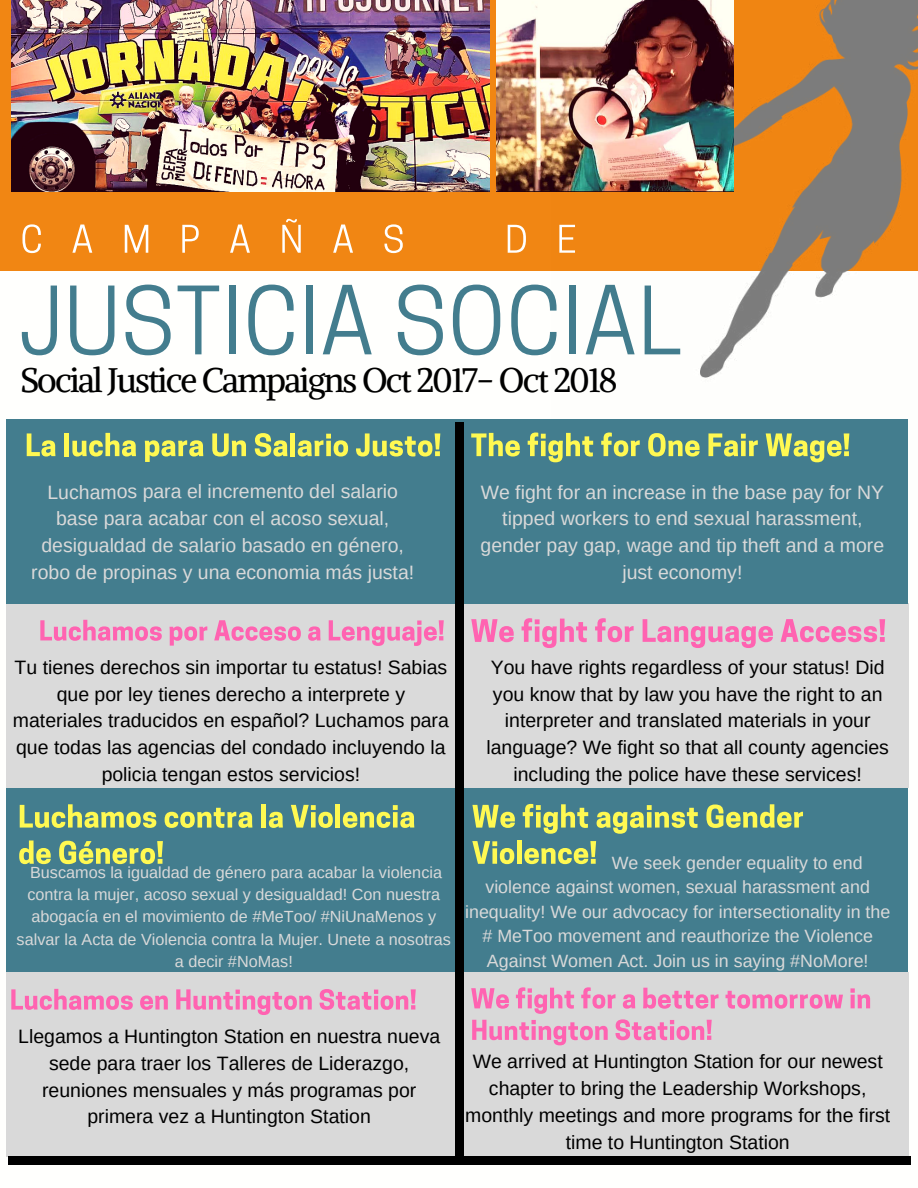
<style>
.page{position:relative;width:918px;height:1188px;background:#fff}
.page>*{position:absolute;margin:0;border:0;box-sizing:border-box;transform-origin:0 0}
.t1{font:33.9px "Alike";letter-spacing:-.05em;color:#000}
.t2{font:19.35px/26.8px "Arimo";color:#000;text-align:center}
.t3{font:19.35px/26.8px "Arimo";color:#d9d9d9;text-align:center}
.t4{font:17.7px "Arimo";color:#d9d9d9}
.t5{font:16.2px/22.2px "Arimo";color:#d9d9d9;text-align:center}
.t6{font:15px "Arial";color:#000}
.s1{color:#007abb}
</style>
<div class="page">
<div style="left:0;top:0;width:918px;height:271px;background:#f18613"></div>
<svg style="left:22px;top:286px;width:35px;height:69px"></svg>
<svg style="left:70px;top:286px;width:44px;height:69px"></svg>
<svg style="left:126px;top:285px;width:45px;height:70px"></svg>
<svg style="left:178px;top:286px;width:41px;height:68px"></svg>
<div style="left:229px;top:286px;width:6px;height:68px;background:#437d8e"></div>
<svg style="left:248px;top:285px;width:46px;height:70px"></svg>
<div style="left:306px;top:286px;width:6px;height:68px;background:#437d8e"></div>
<svg style="left:323px;top:285px;width:49px;height:69px"></svg>
<svg style="left:398px;top:285px;width:45px;height:70px"></svg>
<svg style="left:453px;top:285px;width:47px;height:70px"></svg>
<svg style="left:511px;top:285px;width:41px;height:70px"></svg>
<img style="left:552px;top:0;width:366px;height:378px">
<img style="left:11px;top:0;width:478px;height:191px">
<img style="left:497px;top:0;width:236px;height:191px">
<svg style="left:22px;top:224px;width:19px;height:29px"></svg>
<svg style="left:72px;top:225px;width:20px;height:28px"></svg>
<svg style="left:125px;top:225px;width:23px;height:28px"></svg>
<svg style="left:182px;top:225px;width:17px;height:28px"></svg>
<svg style="left:230px;top:225px;width:20px;height:28px"></svg>
<svg style="left:282px;top:219px;width:19px;height:34px"></svg>
<svg style="left:333px;top:225px;width:20px;height:28px"></svg>
<svg style="left:384px;top:224px;width:19px;height:29px"></svg>
<svg style="left:508px;top:225px;width:18px;height:28px"></svg>
<svg style="left:559px;top:225px;width:16px;height:28px"></svg>
<div style="left:6px;top:788px;width:902px;height:185px;background:#437d8e"></div>
<div style="left:6px;top:973px;width:903px;height:184px;background:#d9d9d9"></div>
<div style="left:6px;top:604px;width:903px;height:184px;background:#d9d9d9"></div>
<div style="left:6px;top:419px;width:902px;height:185px;background:#437d8e"></div>
<div style="left:8px;top:1156px;width:48px;height:9px;background:#000"></div>
<div style="left:863px;top:1156px;width:48px;height:9px;background:#000"></div>
<div style="left:54px;top:1156px;width:331px;height:9px;background:#000"></div>
<div style="left:384px;top:1156px;width:330px;height:9px;background:#000"></div>
<div style="left:713px;top:1156px;width:152px;height:9px;background:#000"></div>
<svg style="left:471px;top:433px;width:49px;height:24px"></svg>
<svg style="left:528px;top:433px;width:65px;height:29px"></svg>
<svg style="left:601px;top:433px;width:39px;height:24px"></svg>
<svg style="left:648px;top:433px;width:52px;height:24px"></svg>
<svg style="left:708px;top:433px;width:50px;height:24px"></svg>
<svg style="left:766px;top:433px;width:83px;height:29px"></svg>
<svg style="left:27px;top:433px;width:28px;height:24px"></svg>
<hr style="left:65px;top:433px;width:4px;height:23px;background:#fff952">
<svg style="left:72px;top:433px;width:64px;height:24px"></svg>
<svg style="left:145px;top:440px;width:58px;height:22px"></svg>
<svg style="left:212px;top:433px;width:34px;height:24px"></svg>
<svg style="left:255px;top:433px;width:32px;height:24px"></svg>
<div style="left:290px;top:433px;width:5px;height:23px;background:#fff952"></div>
<svg style="left:298px;top:434px;width:50px;height:23px"></svg>
<svg style="left:356px;top:433px;width:84px;height:24px"></svg>
<div style="left:456px;top:1109px;width:8px;height:48px;background:#000"></div>
<div style="left:456px;top:422px;width:8px;height:47px;background:#000"></div>
<div style="left:456px;top:782px;width:8px;height:329px;background:#000"></div>
<div style="left:456px;top:468px;width:8px;height:314px;background:#000"></div>
<svg style="left:40px;top:620px;width:122px;height:21px"></svg>
<svg style="left:170px;top:626px;width:37px;height:20px"></svg>
<svg style="left:214px;top:620px;width:87px;height:21px"></svg>
<svg style="left:308px;top:626px;width:13px;height:15px"></svg>
<svg style="left:329px;top:620px;width:115px;height:26px"></svg>
<svg style="left:472px;top:805px;width:43px;height:23px"></svg>
<svg style="left:523px;top:804px;width:65px;height:30px"></svg>
<svg style="left:597px;top:805px;width:101px;height:29px"></svg>
<svg style="left:706px;top:804px;width:97px;height:24px"></svg>
<svg style="left:472px;top:841px;width:42px;height:23px"></svg>
<div style="left:517px;top:840px;width:5px;height:24px;background:#fff952"></div>
<svg style="left:524px;top:841px;width:72px;height:23px"></svg>
<svg style="left:471px;top:619px;width:43px;height:23px"></svg>
<svg style="left:522px;top:618px;width:65px;height:30px"></svg>
<svg style="left:595px;top:618px;width:39px;height:24px"></svg>
<svg style="left:643px;top:619px;width:130px;height:29px"></svg>
<svg style="left:781px;top:619px;width:104px;height:23px"></svg>
<svg style="left:20px;top:804px;width:136px;height:24px"></svg>
<svg style="left:165px;top:808px;width:87px;height:20px"></svg>
<hr style="left:262px;top:804px;width:4px;height:24px;background:#fff952">
<svg style="left:269px;top:812px;width:14px;height:16px"></svg>
<svg style="left:291px;top:805px;width:42px;height:23px"></svg>
<hr style="left:336px;top:804px;width:4px;height:24px;background:#fff952">
<svg style="left:343px;top:805px;width:71px;height:23px"></svg>
<svg style="left:19px;top:840px;width:32px;height:24px"></svg>
<svg style="left:59px;top:841px;width:104px;height:23px"></svg>
<svg style="left:11px;top:989px;width:122px;height:21px"></svg>
<svg style="left:140px;top:995px;width:28px;height:15px"></svg>
<svg style="left:176px;top:989px;width:136px;height:26px"></svg>
<svg style="left:320px;top:989px;width:96px;height:21px"></svg>
<svg style="left:471px;top:988px;width:38px;height:21px"></svg>
<svg style="left:516px;top:987px;width:58px;height:27px"></svg>
<svg style="left:581px;top:987px;width:35px;height:22px"></svg>
<svg style="left:623px;top:994px;width:12px;height:15px"></svg>
<svg style="left:643px;top:988px;width:76px;height:21px"></svg>
<svg style="left:726px;top:991px;width:117px;height:18px"></svg>
<svg style="left:850px;top:988px;width:20px;height:20px"></svg>
<svg style="left:472px;top:1020px;width:136px;height:25px"></svg>
<svg style="left:616px;top:1019px;width:96px;height:21px"></svg>
<h1 class="t1" style="left:20px;top:358px;width:599px">Social Justice Campaigns Oct 2017- Oct 2018</h1>
<p class="t3" style="left:31px;top:479px;width:385px">Luchamos para el incremento del salario base para acabar con el acoso sexual, desigualdad de salario basado en género, robo de propinas y una economia más justa!</p>
<p class="t3" style="left:481px;top:479px;width:405px">We fight for an increase in the base pay for NY tipped workers to end sexual harassment, gender pay gap, wage and tip theft and a more just economy!</p>
<p class="t2" style="left:13px;top:654px;width:438px">Tu tienes derechos sin importar tu estatus! Sabias que por ley tienes derecho a interprete y materiales traducidos en español? Luchamos para que todas las agencias del condado incluyendo la policia tengan estos servicios!</p>
<p class="t2" style="left:486px;top:654px;width:404px">You have rights regardless of your status! Did you know that by law you have the right to an interpreter and translated materials in your language? We fight so that all county agencies including the police have these services!</p>
<p class="t5" style="left:17px;top:861px;width:436px">Buscamos la igualdad de género para acabar la violencia contra la mujer, acoso sexual y desigualdad! Con nuestra abogacía en el movimiento de #MeToo/ #NiUnaMenos y salvar la Acta de Violencia contra la Mujer. Unete a nosotras a decir #NoMas!</p>
<p class="t4" style="left:612px;top:851px;width:252px">We seek gender equality to end</p>
<p class="t4" style="left:485px;top:876px;width:386px">violence against women, sexual harassment and</p>
<p class="t4" style="left:465px;top:900px;width:427px">inequality! We our advocacy for intersectionality in the</p>
<p class="t4" style="left:482px;top:925px;width:392px"># MeToo movement and reauthorize the Violence</p>
<p class="t4" style="left:487px;top:950px;width:383px">Against Women Act. Join us in saying #NoMore!</p>
<p class="t2" style="left:18px;top:1023px;width:424px">Llegamos a Huntington Station en nuestra nueva sede para traer los Talleres de Liderazgo, reuniones mensuales y más programas por primera vez a Huntington Station</p>
<p class="t2" style="left:465px;top:1049px;width:427px">We arrived at Huntington Station for our newest chapter to bring the Leadership Workshops, monthly meetings and more programs for the first time to Huntington Station</p>
<p class="t6" style="left:645px;top:1136px;width:223px">Edición 10, 2018 <span class="s1">■</span> SEPA Mujer</p>
</div>
